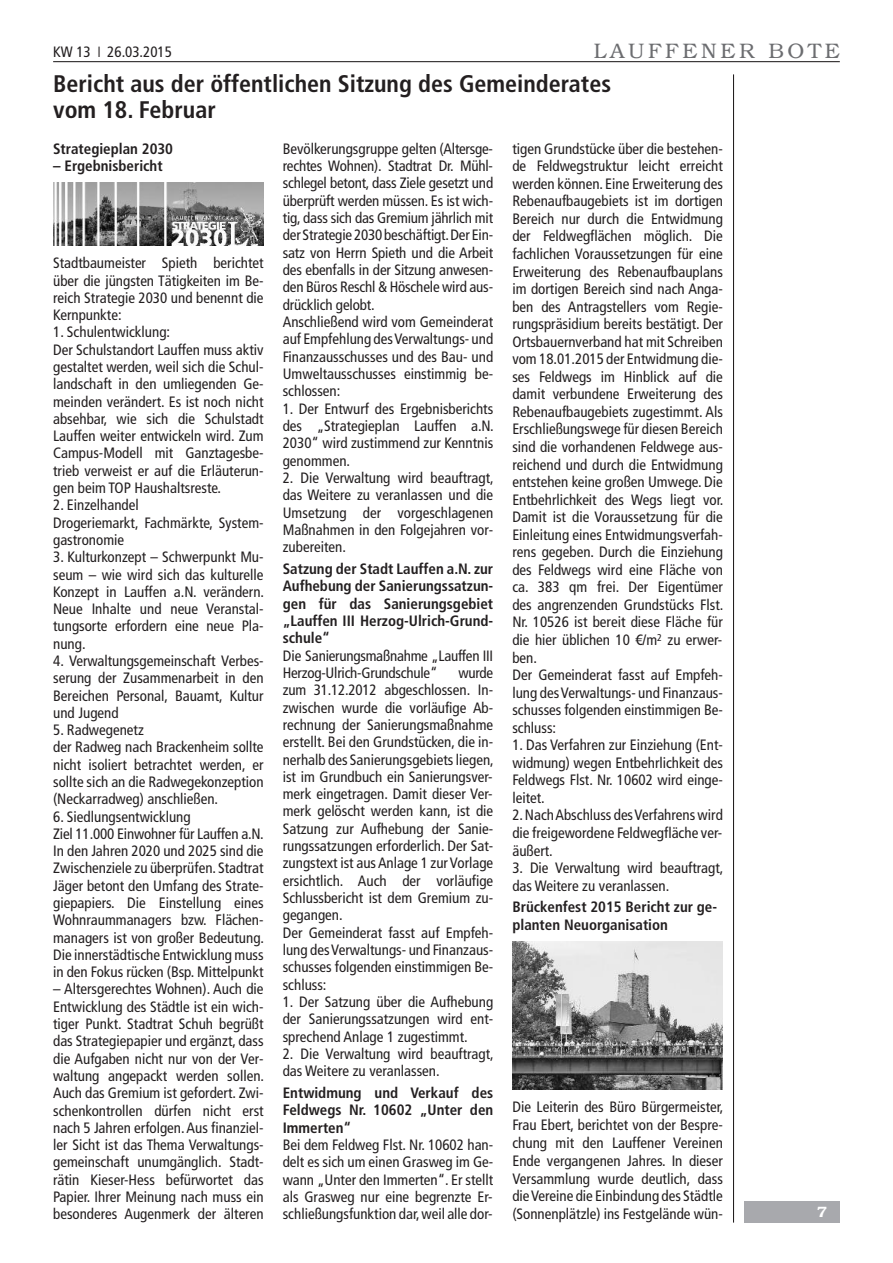
<style>
.page{position:relative;width:893px;height:1263px;background:#fff}
.page>*{position:absolute;margin:0;border:0;box-sizing:border-box;transform-origin:0 0}
.t1{font:700 condensed 24px/25.5px "Frutiger LT";color:#231f20}
.t2{font:300 21px "Bookman LT";letter-spacing:.175em;color:#6c6d70}
.t3{font:condensed 15px/17.2px "Frutiger LT";color:#231f20}
.t4{font:700 condensed 15px/17.4px "Frutiger LT";color:#231f20;text-align:justify}
.t5{font:600 15px "Bookman LT";color:#fff}
</style>
<div class="page">
<hr style="left:733px;top:74px;width:1px;height:1148px;background:#231f20">
<hr style="left:53px;top:61px;width:787px;height:1px;background:#231f20">
<div style="left:744px;top:1201px;width:96px;height:21px;background:#a8a9ad"></div>
<img style="left:53px;top:182px;width:210px;height:64px">
<img style="left:512px;top:941px;width:210px;height:149px">
<p class="t3" style="left:53px;top:44px;width:120px">KW 13 ❘ 26.03.2015</p>
<h2 class="t2" style="left:594px;top:38px;width:247px">LAUFFENER BOTE</h2>
<h1 class="t1" style="left:53px;top:73px;width:559px">Bericht aus der öffentlichen Sitzung des Gemeinderates vom 18. Februar</h1>
<p class="t4" style="left:53px;top:141px;width:121px">Strategieplan 2030</p>
<p class="t4" style="left:53px;top:158px;width:111px">– Ergebnisbericht</p>
<p class="t3" style="left:283px;top:141px;width:212px">Bevölkerungsgruppe gelten (Altersge&shy;rechtes Wohnen). Stadtrat Dr. Mühl&shy;schlegel betont, dass Ziele gesetzt und überprüft werden müssen. Es ist wich&shy;tig, dass sich das Gremium jährlich mit der Strategie 2030 beschäftigt.Der Ein&shy;satz von Herrn Spieth und die Arbeit des ebenfalls in der Sitzung anwesen&shy;den Büros Reschl &amp; Höschele wird aus&shy;drücklich gelobt.<br>Anschließend wird vom Gemeinderat auf Empfehlung desVerwaltungs- und Finanzausschusses und des Bau- und Umweltausschusses einstimmig be&shy;schlossen:</p>
<p class="t3" style="left:283px;top:401px;width:213px;text-align:justify">1. Der Entwurf des Ergebnisberichts des „Strategieplan Lauffen a.N.<br>2030“ wird zustimmend zur Kenntnis genommen.</p>
<p class="t3" style="left:283px;top:470px;width:213px;text-align:justify">2. Die Verwaltung wird beauftragt, das Weitere zu veranlassen und die Umsetzung der vorgeschlagenen Maßnahmen in den Folgejahren vor&shy;zubereiten.</p>
<p class="t4" style="left:283px;top:561px;width:212px">Satzung der Stadt Lauffen a.N. zur Aufhebung der Sanierungssatzun&shy;gen für das Sanierungsgebiet „Lauffen III Herzog-Ulrich-Grund&shy;schule“</p>
<p class="t3" style="left:283px;top:648px;width:212px">Die Sanierungsmaßnahme „Lauffen III<br>Herzog-Ulrich-Grundschule“</p>
<p class="t3" style="left:512px;top:141px;width:213px">tigen Grundstücke über die bestehen&shy;de Feldwegstruktur leicht erreicht werden können. Eine Erweiterung des Rebenaufbaugebiets ist im dortigen Bereich nur durch die Entwidmung der Feldwegflächen möglich. Die fachlichen Voraussetzungen für eine Erweiterung des Rebenaufbauplans im dortigen Bereich sind nach Anga&shy;ben des Antragstellers vom Regie&shy;rungspräsidium bereits bestätigt. Der Ortsbauernverband hat mit Schreiben vom 18.01.2015 der Entwidmung die&shy;ses Feldwegs im Hinblick auf die damit verbundene Erweiterung des Rebenaufbaugebiets zugestimmt. Als Erschließungswege für diesen Bereich sind die vorhandenen Feldwege aus&shy;reichend und durch die Entwidmung entstehen keine großen Umwege. Die Entbehrlichkeit des Wegs liegt vor.<br>Damit ist die Voraussetzung für die Einleitung eines Entwidmungsverfah&shy;rens gegeben. Durch die Einziehung des Feldwegs wird eine Fläche von ca. 383 qm frei. Der Eigentümer des angrenzenden Grundstücks Flst.<br>Nr. 10526 ist bereit diese Fläche für die hier üblichen 10 €/m<sup>2</sup> zu erwer&shy;ben.<br>Der Gemeinderat fasst auf Empfeh&shy;lung desVerwaltungs- und Finanzaus&shy;schusses folgenden einstimmigen Be&shy;schluss:</p>
<p class="t3" style="left:512px;top:737px;width:212px">1. Das Verfahren zur Einziehung (Ent&shy;widmung) wegen Entbehrlichkeit des<br>Feldwegs Flst. Nr. 10602 wird einge&shy;leitet.<br>2.NachAbschluss desVerfahrenswird die freigewordene Feldwegfläche ver&shy;äußert.</p>
<p class="t3" style="left:512px;top:860px;width:213px">3. Die Verwaltung wird beauftragt, das Weitere zu veranlassen.</p>
<p class="t4" style="left:512px;top:899px;width:206px">Brückenfest 2015 Bericht zur ge&shy;planten Neuorganisation</p>
<p class="t3" style="left:53px;top:256px;width:212px;text-align:justify">Stadtbaumeister Spieth berichtet über die jüngsten Tätigkeiten im Be&shy;reich Strategie 2030 und benennt die Kernpunkte:</p>
<p class="t3" style="left:53px;top:325px;width:212px">1. Schulentwicklung:<br>Der Schulstandort Lauffen muss aktiv gestaltet werden, weil sich die Schul&shy;landschaft in den umliegenden Ge&shy;meinden verändert. Es ist noch nicht absehbar, wie sich die Schulstadt Lauffen weiter entwickeln wird. Zum Campus-Modell mit Ganztagesbe&shy;trieb verweist er auf die Erläuterun&shy;gen beim TOP Haushaltsreste.</p>
<p class="t3" style="left:53px;top:498px;width:212px">2. Einzelhandel<br>Drogeriemarkt, Fachmärkte, System&shy;gastronomie</p>
<p class="t3" style="left:53px;top:550px;width:213px;text-align:justify">3. Kulturkonzept – Schwerpunkt Mu&shy;seum – wie wird sich das kulturelle Konzept in Lauffen a.N. verändern.<br>Neue Inhalte und neue Veranstal&shy;tungsorte erfordern eine neue Pla&shy;nung.</p>
<p class="t3" style="left:53px;top:653px;width:212px;text-align:justify">4. Verwaltungsgemeinschaft Verbes&shy;serung der Zusammenarbeit in den Bereichen Personal, Bauamt, Kultur und Jugend</p>
<p class="t3" style="left:53px;top:722px;width:212px">5. Radwegenetz<br>der Radweg nach Brackenheim sollte nicht isoliert betrachtet werden, er sollte sich an die Radwegekonzeption (Neckarradweg) anschließen.</p>
<p class="t3" style="left:53px;top:809px;width:213px">6. Siedlungsentwicklung<br>Ziel 11.000 Einwohner für Lauffen a.N.<br>In den Jahren 2020 und 2025 sind die Zwischenziele zu überprüfen. Stadtrat Jäger betont den Umfang des Strate&shy;giepapiers. Die Einstellung eines Wohnraummanagers bzw. Flächen&shy;managers ist von großer Bedeutung.<br>Die innerstädtische Entwicklung muss in den Fokus rücken (Bsp. Mittelpunkt</p>
<p class="t3" style="left:53px;top:982px;width:213px;text-align:justify">– Altersgerechtes Wohnen). Auch die Entwicklung des Städtle ist ein wich&shy;tiger Punkt. Stadtrat Schuh begrüßt das Strategiepapier und ergänzt, dass die Aufgaben nicht nur von der Ver&shy;waltung angepackt werden sollen.<br>Auch das Gremium ist gefordert. Zwi&shy;schenkontrollen dürfen nicht erst nach 5 Jahren erfolgen.Aus finanziel&shy;ler Sicht ist das Thema Verwaltungs&shy;gemeinschaft unumgänglich. Stadt&shy;rätin Kieser-Hess befürwortet das Papier. Ihrer Meinung nach muss ein besonderes Augenmerk der älteren</p>
<p class="t3" style="left:283px;top:665px;width:213px;text-indent:176px">wurde zum 31.12.2012 abgeschlossen. In&shy;zwischen wurde die vorläufige Ab&shy;rechnung der Sanierungsmaßnahme erstellt. Bei den Grundstücken, die in&shy;nerhalb des Sanierungsgebiets liegen, ist im Grundbuch ein Sanierungsver&shy;merk eingetragen. Damit dieser Ver&shy;merk gelöscht werden kann, ist die<br>Satzung zur Aufhebung der Sanie&shy;rungssatzungen erforderlich. Der Sat&shy;zungstext ist ausAnlage 1 zurVorlage ersichtlich. Auch der vorläufige<br>Schlussbericht ist dem Gremium zu&shy;gegangen.<br>Der Gemeinderat fasst auf Empfeh&shy;lung desVerwaltungs- und Finanzaus&shy;schusses folgenden einstimmigen Be&shy;schluss:</p>
<p class="t3" style="left:283px;top:994px;width:212px;text-align:justify">1. Der Satzung über die Aufhebung der Sanierungssatzungen wird ent&shy;sprechend Anlage 1 zugestimmt.</p>
<p class="t3" style="left:283px;top:1046px;width:213px">2. Die Verwaltung wird beauftragt, das Weitere zu veranlassen.</p>
<p class="t4" style="left:283px;top:1085px;width:212px">Entwidmung und Verkauf des Feldwegs Nr. 10602 „Unter den Immerten“</p>
<p class="t3" style="left:283px;top:1137px;width:212px;text-align:justify">Bei dem Feldweg Flst. Nr. 10602 han&shy;delt es sich um einen Grasweg im Ge&shy;wann „Unter den Immerten“. Er stellt als Grasweg nur eine begrenzte Er&shy;schließungsfunktion dar,weil alle dor-</p>
<p class="t3" style="left:512px;top:1099px;width:213px;line-height:17.9px;text-align:justify">Die Leiterin des Büro Bürgermeister, Frau Ebert, berichtet von der Bespre&shy;chung mit den Lauffener Vereinen Ende vergangenen Jahres. In dieser Versammlung wurde deutlich, dass dieVereine die Einbindung des Städtle (Sonnenplätzle) ins Festgelände wün-</p>
<p class="t5" style="left:817px;top:1203px;width:11px">7</p>
</div>
